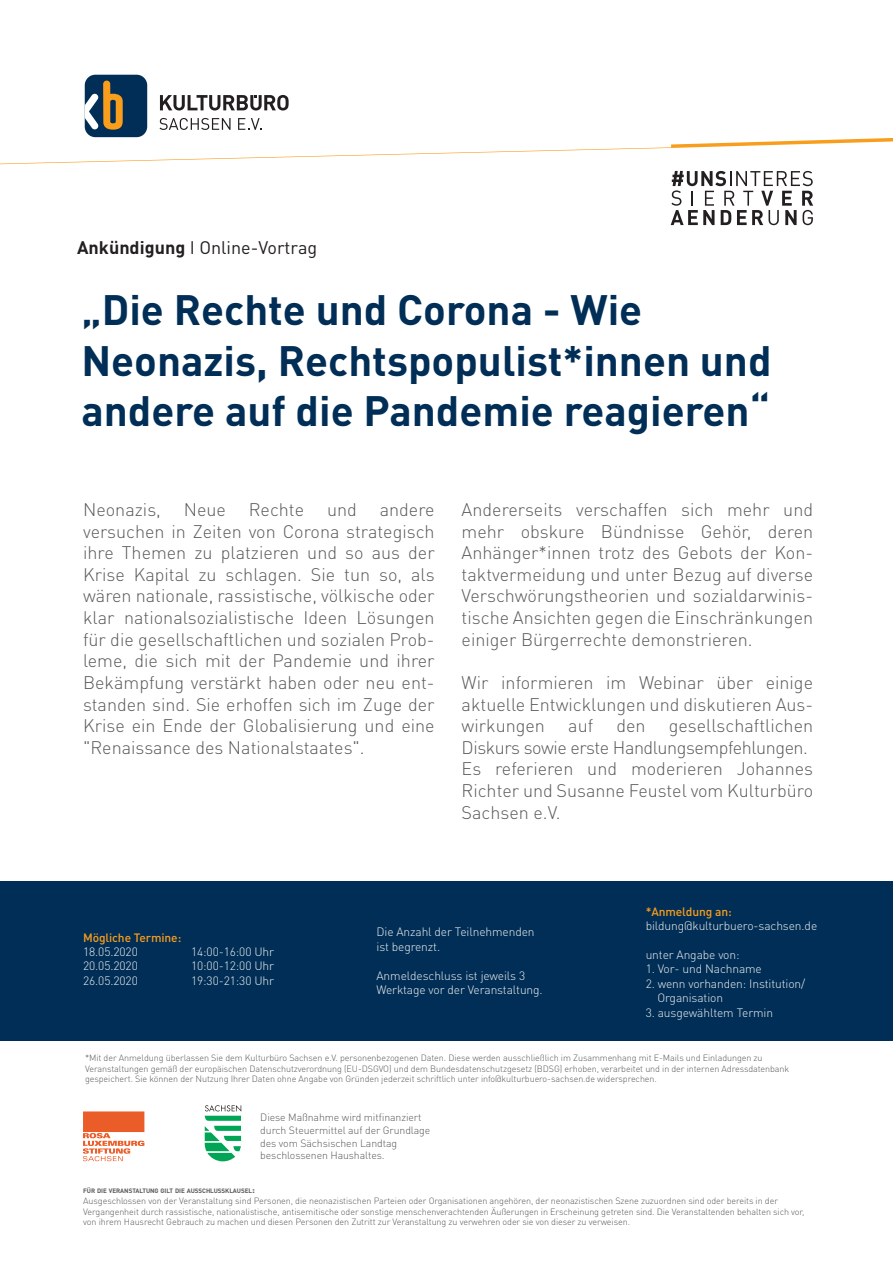
<style>
.page{position:relative;width:893px;height:1263px;background:#fff}
.page>*{position:absolute;margin:0;border:0;box-sizing:border-box;transform-origin:0 0}
.t1{font:700 42px/50.4px "DIN Pro";color:#002e56}
.t2{font:300 18px/21.6px "DIN Pro";color:#58595b;text-align:justify}
.t3{font:18px "DIN Pro";color:#231f20}
.t4{font:300 12px/14.4px "DIN Pro";letter-spacing:-.01em;color:#f1f1f2}
.t5{font:500 12px "DIN Pro";letter-spacing:-.01em;color:#f99d1c}
.t6{font:300 10.5px/12.6px "DIN Pro";letter-spacing:-.01em;color:#58595b}
.t7{font:300 9px/10.8px "DIN Pro";letter-spacing:-.01em;color:#58595b}
.t8{font:700 6.3px "DIN Pro";letter-spacing:-.01em;color:#58595b}
.s1{font-weight:700}
.s2{font-size:9px}
</style>
<div class="page">
<div style="left:0;top:881px;width:893px;height:160px;background:#002e56"></div>
<svg style="left:671px;top:171px;width:142px;height:54px"></svg>
<svg style="left:0;top:138px;width:893px;height:26px"></svg>
<div style="left:85px;top:75px;width:62px;height:62px;background:#002e56;border-radius:11px"></div>
<svg style="left:160px;top:95px;width:129px;height:16px"></svg>
<svg style="left:160px;top:118px;width:71px;height:12px"></svg>
<svg style="left:238px;top:118px;width:23px;height:12px"></svg>
<svg style="left:85px;top:81px;width:38px;height:49px"></svg>
<svg style="left:205px;top:1105px;width:36px;height:56px"></svg>
<svg style="left:83px;top:1111px;width:61px;height:50px"></svg>
<p class="t3" style="left:77px;top:236px;width:242px"><span class="s1">Ankündigung</span> I Online-Vortrag</p>
<h1 class="t1" style="left:81px;top:283px;width:692px">„Die Rechte und Corona - Wie<br>Neonazis, Rechtspopulist*innen und andere auf die Pandemie reagieren“</h1>
<p class="t2" style="left:83px;top:498px;width:353px;text-indent:297px">andere versuchen in Zeiten von Corona strategisch ihre Themen zu platzieren und so aus der Krise Kapital zu schlagen. Sie tun so, als wären nationale, rassistische, völkische oder klar nationalsozialistische Ideen Lösungen für die gesellschaftlichen und sozialen Prob&shy;leme, die sich mit der Pandemie und ihrer Bekämpfung verstärkt haben oder neu ent&shy;standen sind. Sie erhoffen sich im Zuge der Krise ein Ende der Globalisierung und eine "Renaissance des Nationalstaates".</p>
<p class="t2" style="left:462px;top:498px;width:353px">Andererseits verschaffen sich mehr und mehr obskure Bündnisse Gehör, deren Anhänger*innen trotz des Gebots der Kon&shy;taktvermeidung und unter Bezug auf diverse Verschwörungstheorien und sozialdarwinis&shy;tische Ansichten gegen die Einschränkungen einiger Bürgerrechte demonstrieren.</p>
<p class="t2" style="left:83px;top:498px;width:79px">Neonazis,</p>
<p class="t2" style="left:184px;top:498px;width:44px">Neue</p>
<p class="t2" style="left:249px;top:498px;width:57px">Rechte</p>
<p class="t2" style="left:327px;top:498px;width:31px">und</p>
<p class="t2" style="left:462px;top:671px;width:353px">Wir informieren im Webinar über einige aktuelle Entwicklungen und diskutieren Aus&shy;wirkungen</p>
<p class="t2" style="left:462px;top:714px;width:353px;text-align:left;text-indent:207px">gesellschaftlichen<br>Diskurs sowie erste Handlungsempfehlungen.<br>Es referieren und moderieren Johannes<br>Richter und Susanne Feustel vom Kulturbüro<br>Sachsen e.V.</p>
<p class="t2" style="left:568px;top:714px;width:26px">auf</p>
<p class="t2" style="left:616px;top:714px;width:31px">den</p>
<p class="t5" style="left:83px;top:929px;width:100px">Mögliche Termine:</p>
<p class="t4" style="left:83px;top:944px;width:56px">18.05.2020</p>
<p class="t4" style="left:191px;top:944px;width:84px">14:00-16:00 Uhr</p>
<p class="t4" style="left:83px;top:958px;width:56px">20.05.2020</p>
<p class="t4" style="left:191px;top:958px;width:84px">10:00-12:00 Uhr</p>
<p class="t4" style="left:83px;top:973px;width:56px">26.05.2020</p>
<p class="t4" style="left:191px;top:973px;width:84px">19:30-21:30 Uhr</p>
<p class="t4" style="left:376px;top:924px;width:160px">Die Anzahl der Teilnehmenden ist begrenzt.</p>
<p class="t4" style="left:376px;top:967px;width:168px">Anmeldeschluss ist jeweils 3<br>Werktage vor der Veranstaltung.</p>
<p class="t5" style="left:646px;top:903px;width:88px">*Anmeldung an:</p>
<p class="t4" style="left:646px;top:918px;width:173px">bildung@kulturbuero-sachsen.de</p>
<p class="t4" style="left:646px;top:947px;width:95px">unter Angabe von:</p>
<p class="t4" style="left:646px;top:961px;width:118px">1. Vor- und Nachname</p>
<p class="t4" style="left:657px;top:976px;width:149px;text-indent:-12px">2. wenn vorhanden: Institution/<br>Organisation</p>
<p class="t4" style="left:646px;top:1004px;width:129px">3. ausgewähltem Termin</p>
<p class="t7" style="left:85px;top:1052px;width:706px">*Mit der Anmeldung überlassen Sie dem Kulturbüro Sachsen e.V. personenbezogenen Daten. Diese werden ausschließlich im Zusammenhang mit E-Mails und Einladungen zu<br>Veranstaltungen gemäß der europäischen Datenschutzverordnung (EU-DSGVO) und dem Bundesdatenschutzgesetz (BDSG) erhoben, verarbeitet und in der internen Adressdatenbank gespeichert. Sie können der Nutzung Ihrer Daten ohne Angabe von Gründen jederzeit schriftlich unter info@kulturbuero-sachsen.de widersprechen.</p>
<p class="t6" style="left:260px;top:1111px;width:171px">Diese Maßnahme wird mitfinanziert durch Steuermittel auf der Grundlage des vom Sächsischen Landtag beschlossenen Haushaltes.</p>
<p class="t8" style="left:83px;top:1186px;width:173px">FÜR DIE VERANSTALTUNG GILT DIE AUSSCHLUSSKLAUSEL<span class="s2">:</span></p>
<p class="t7" style="left:83px;top:1195px;width:723px">Ausgeschlossen von der Veranstaltung sind Personen, die neonazistischen Parteien oder Organisationen angehören, der neonazistischen Szene zuzuordnen sind oder bereits in der<br>Vergangenheit durch rassistische, nationalistische, antisemitische oder sonstige menschenverachtenden Äußerungen in Erscheinung getreten sind. Die Veranstaltenden behalten sich vor, von ihrem Hausrecht Gebrauch zu machen und diesen Personen den Zutritt zur Veranstaltung zu verwehren oder sie von dieser zu verweisen.</p>
</div>
